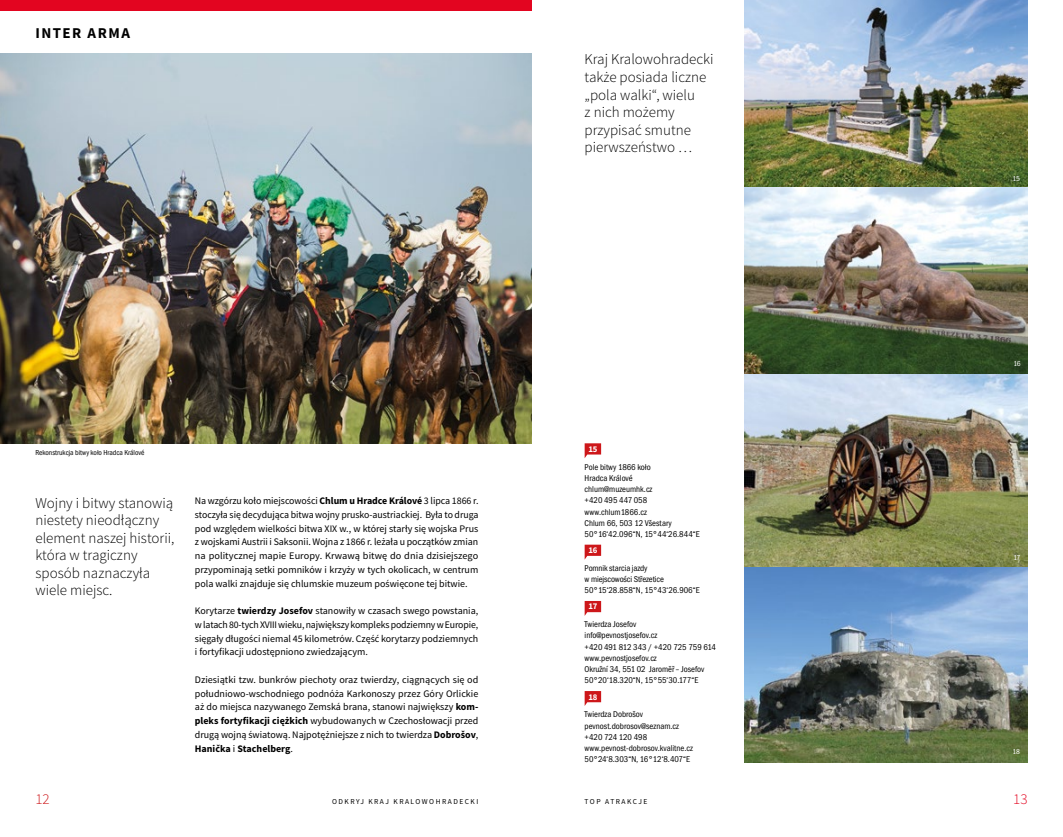
<style>
.page{position:relative;width:1063px;height:837px;background:#fff}
.page>*{position:absolute;margin:0;border:0;box-sizing:border-box;transform-origin:0 0}
.t1{font:300 15px/17.5px "Source Sans Pro";color:#000}
.t2{font:700 15px "Source Sans Pro";letter-spacing:.1em;color:#000}
.t3{font:300 15px "Source Sans Pro";color:#cd171a}
.t4{font:300 15px "Source Sans Pro";color:#e30520}
.t5{font:10px/13.8px "Source Sans Pro";color:#000;text-align:justify}
.t6{font:condensed 8.75px/11.2px "Franklin Gothic ITCTOT";color:#000}
.t7{font:700 8.75px "Source Sans Pro";color:#fff}
.t8{font:7.5px "Source Sans Pro";letter-spacing:.2em;color:#000}
.t9{font:condensed 7.5px "Franklin Gothic ITCTOT";color:#000}
.t10{font:condensed 7.5px "Franklin Gothic ITCTOT";letter-spacing:-.045em;color:#fff}
.s1{font-weight:700}
</style>
<div class="page">
<img style="left:744px;top:373px;width:284px;height:389px">
<img style="left:744px;top:0;width:284px;height:373px">
<div style="left:0;top:0;width:531px;height:11px;background:#e30520"></div>
<img style="left:0;top:53px;width:531px;height:390px">
<svg style="left:585px;top:443px;width:16px;height:15px"></svg>
<svg style="left:585px;top:544px;width:16px;height:15px"></svg>
<svg style="left:585px;top:601px;width:16px;height:14px"></svg>
<svg style="left:585px;top:691px;width:16px;height:14px"></svg>
<h1 class="t2" style="left:35px;top:23px;width:96px">INTER ARMA</h1>
<h1 class="t1" style="left:585px;top:51px;width:130px">Kraj Kralowohradecki także posiada liczne „pola walki“, wielu<br>z nich możemy przypisać smutne pierwszeństwo …</h1>
<p class="t9" style="left:35px;top:448px;width:111px">Rekonstrukcja bitwy koło Hradca Králové</p>
<h1 class="t1" style="left:35px;top:494px;width:141px">Wojny i bitwy stanowią niestety nieodłączny element naszej historii, która w tragiczny sposób naznaczyła wiele miejsc.</h1>
<p class="t5" style="left:195px;top:494px;width:285px">Na wzgórzu koło miejscowości <span class="s1">Chlum u Hradce Králové</span> 3 lipca 1866 r. stoczyła się decydująca bitwa wojny prusko-austriackiej. Była to druga pod względem wielkości bitwa XIX w., w której starły się wojska Prus z wojskami Austrii i Saksonii. Wojna z 1866 r. leżała u początków zmian na politycznej mapie Europy. Krwawą bitwę do dnia dzisiejszego przypominają setki pomników i krzyży w tych okolicach, w centrum pola walki znajduje się chlumskie muzeum poświęcone tej bitwie.</p>
<p class="t5" style="left:195px;top:604px;width:285px">Korytarze <span class="s1">twierdzy Josefov</span> stanowiły w czasach swego powstania, w latach 80-tych XVIII wieku, największy kompleks podziemny w Europie, sięgały długości niemal 45 kilometrów. Część korytarzy podziemnych i fortyfikacji udostępniono zwiedzającym.</p>
<p class="t5" style="left:195px;top:672px;width:285px">Dziesiątki tzw. bunkrów piechoty oraz twierdzy, ciągnących się od południowo-wschodniego podnóża Karkonoszy przez Góry Orlickie aż do miejsca nazywanego Zemská brana, stanowi największy <span class="s1">kom&shy;pleks fortyfikacji ciężkich</span> wybudowanych w Czechosłowacji przed drugą wojną światową. Najpotężniejsze z nich to twierdza <span class="s1">Dobrošov</span>, <span class="s1">Hanička</span> i <span class="s1">Stachelberg</span>.</p>
<p class="t7" style="left:588px;top:443px;width:11px">15</p>
<p class="t6" style="left:585px;top:461px;width:117px">Pole bitwy 1866 koło<br>Hradca Králové chlum@muzeumhk.cz<br>+420 495 447 058 www.chlum1866.cz<br>Chlum 66, 503 12 Všestary<br>50°16‘42.096“N, 15°44‘26.844“E</p>
<p class="t7" style="left:588px;top:544px;width:11px">16</p>
<p class="t6" style="left:585px;top:562px;width:117px">Pomnik starcia jazdy<br>w miejscowości Střezetice<br>50°15‘28.858“N, 15°43‘26.906“E</p>
<p class="t7" style="left:588px;top:600px;width:11px">17</p>
<p class="t6" style="left:585px;top:618px;width:133px">Twierdza Josefov<br>info@pevnostjosefov.cz<br>+420 491 812 343 / +420 725 759 614 www.pevnostjosefov.cz<br>Okružní 34, 551 02 Jaroměř – Josefov<br>50°20‘18.320“N, 15°55‘30.177“E</p>
<p class="t7" style="left:588px;top:690px;width:11px">18</p>
<p class="t6" style="left:585px;top:708px;width:110px">Twierdza Dobrošov pevnost.dobrosov@seznam.cz +420 724 120 498 www.pevnost-dobrosov.kvalitne.cz<br>50°24‘8.303“N, 16°12‘8.407“E</p>
<p class="t10" style="left:1012px;top:175px;width:9px">15</p>
<p class="t10" style="left:1013px;top:359px;width:9px">16</p>
<p class="t10" style="left:1013px;top:553px;width:9px">17</p>
<p class="t10" style="left:1013px;top:746px;width:9px">18</p>
<h1 class="t3" style="left:35px;top:789px;width:16px">12</h1>
<p class="t8" style="left:332px;top:796px;width:148px">ODKRYJ KRAJ KRALOWOHRADECKI</p>
<p class="t8" style="left:585px;top:796px;width:64px">TOP ATRAKCJE</p>
<h1 class="t4" style="left:1013px;top:789px;width:16px">13</h1>
</div>
